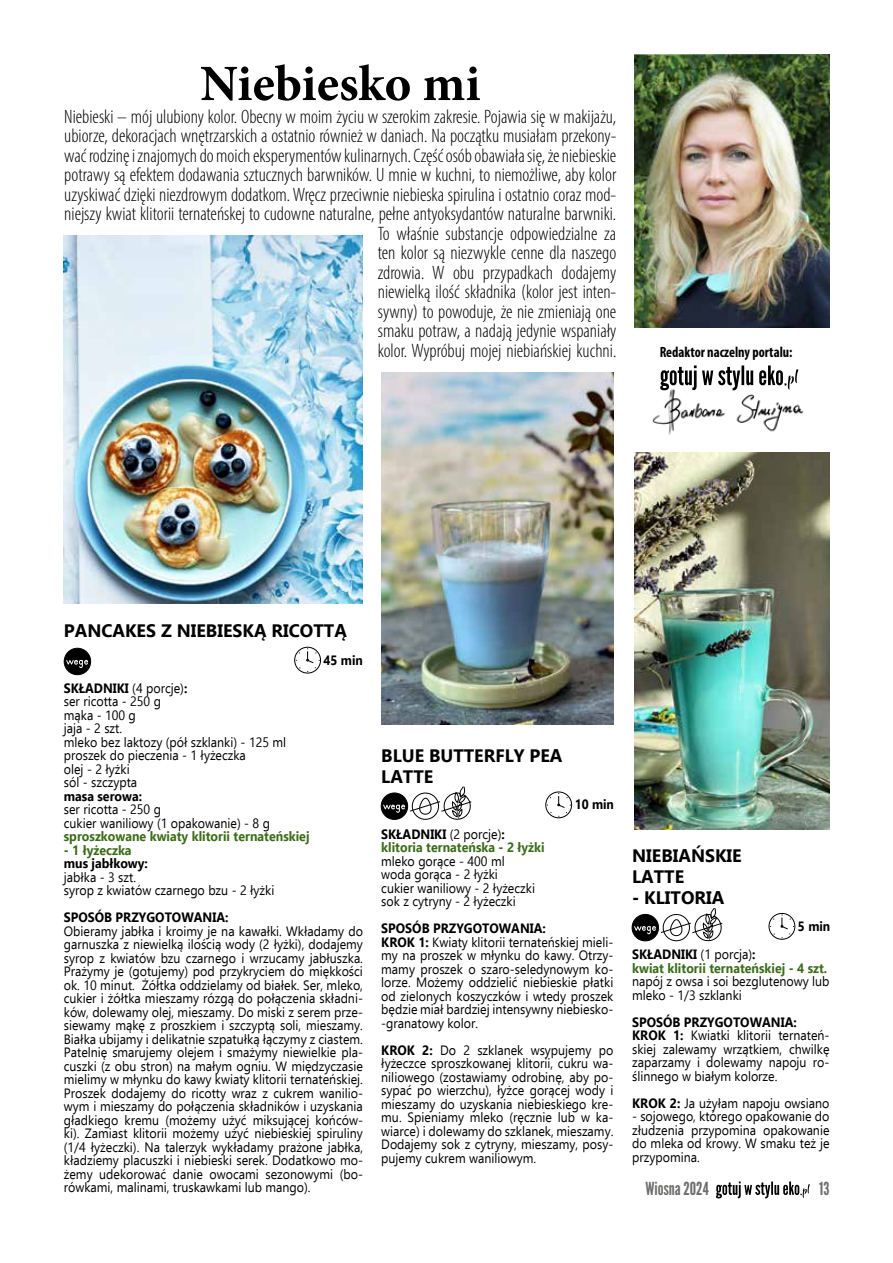
<style>
.page{position:relative;width:893px;height:1263px;background:#fff}
.page>*{position:absolute;margin:0;border:0;box-sizing:border-box;transform-origin:0 0}
.t1{font:700 51px "Minion Pro";color:#000}
.t2{font:300 condensed 19.5px/19.5px "Myriad Pro";color:#000;text-align:right}
.t3{font:700 18px/21px "Ebrima";color:#000}
.t4{font:18px "League Gothic";color:#6d6d6c}
.t5{font:700 condensed 14.85px "Myriad Pro";color:#000;scale:.95 1}
.t6{font:13.5px/13.5px "Ebrima";color:#000;scale:.92 1}
.t7{font:700 13.5px/13.5px "Ebrima";color:#3c6c1a;scale:.92 1}
.t8{font:700 13.5px "Ebrima";color:#000;scale:.92 1}
.t9{font:700 13.5px "Ebrima";color:#000;scale:.9 1}
.s1{font-weight:700}
.s2{color:#000}
.s3{font-weight:400;color:#000}
</style>
<div class="page">
<svg style="left:716px;top:1182px;width:94px;height:16px"></svg>
<img style="left:652px;top:390px;width:152px;height:45px">
<svg style="left:660px;top:365px;width:138px;height:25px"></svg>
<img style="left:634px;top:54px;width:195px;height:273px">
<img style="left:634px;top:453px;width:195px;height:377px">
<img style="left:381px;top:372px;width:232px;height:352px">
<img style="left:64px;top:236px;width:299px;height:368px">
<div style="left:381px;top:793px;width:27px;height:26px;background:#292929;border-radius:50%"></div>
<div style="left:381px;top:793px;width:27px;height:27px;border:1px solid #000;border-radius:50%"></div>
<div style="left:545px;top:792px;width:27px;height:26px;border:1px solid #000;border-radius:50%"></div>
<svg style="left:558px;top:793px;width:13px;height:24px"></svg>
<svg style="left:383px;top:786px;width:89px;height:34px"></svg>
<div style="left:632px;top:914px;width:27px;height:27px;border:1px solid #000;border-radius:50%"></div>
<div style="left:769px;top:913px;width:26px;height:27px;border:1px solid #000;border-radius:50%"></div>
<svg style="left:781px;top:914px;width:13px;height:24px"></svg>
<svg style="left:634px;top:907px;width:88px;height:34px"></svg>
<div style="left:64px;top:648px;width:27px;height:27px;background:#000;border-radius:50%"></div>
<div style="left:64px;top:648px;width:27px;height:27px;border:1px solid #000;border-radius:50%"></div>
<svg style="left:66px;top:660px;width:22px;height:8px"></svg>
<div style="left:294px;top:647px;width:27px;height:26px;border:1px solid #000;border-radius:50%"></div>
<svg style="left:307px;top:648px;width:13px;height:24px"></svg>
<h1 class="t1" style="left:200px;top:48px;width:282px">Niebiesko mi</h1>
<p class="t2" style="left:64px;top:106px;width:554px">Niebieski – mój ulubiony kolor. Obecny w moim życiu w szerokim zakresie. Pojawia się w makijażu, ubiorze, dekoracjach wnętrzarskich a ostatnio również w daniach. Na początku musiałam przekony&shy;wać rodzinę i znajomych do moich eksperymentów kulinarnych. Część osób obawiała się, że niebieskie potrawy są efektem dodawania sztucznych barwników. U mnie w kuchni, to niemożliwe, aby kolor uzyskiwać dzięki niezdrowym dodatkom. Wręcz przeciwnie niebieska spirulina i ostatnio coraz mod&shy;niejszy kwiat klitorii ternateńskej to cudowne naturalne, pełne antyoksydantów naturalne barwniki.<br>To właśnie substancje odpowiedzialne za<br>ten kolor są niezwykle cenne dla naszego<br>zdrowia. W obu przypadkach dodajemy<br>niewielką ilość składnika (kolor jest inten-<br>sywny) to powoduje, że nie zmieniają one<br>smaku potraw, a nadają jedynie wspaniały<br>kolor. Wypróbuj mojej niebiańskiej kuchni.</p>
<p class="t5" style="left:660px;top:343px;width:141px">Redaktor naczelny portalu:</p>
<h3 class="t3" style="left:64px;top:619px;width:284px">PANCAKES Z NIEBIESKĄ RICOTTĄ</h3>
<p class="t9" style="left:324px;top:649px;width:45px">45 min</p>
<p class="t6" style="left:64px;top:681px;width:243px"><span class="s1">SKŁADNIKI</span> (4 porcje)<span class="s1">:<br></span>ser ricotta - 250 g<br>mąka - 100 g<br>jaja - 2 szt.<br>mleko bez laktozy (pół szklanki) - 125 ml proszek do pieczenia - 1 łyżeczka<br>olej - 2 łyżki<br>sól - szczypta</p>
<p class="t8" style="left:64px;top:785px;width:87px">masa serowa:</p>
<p class="t6" style="left:64px;top:802px;width:226px">ser ricotta - 250 g<br>cukier waniliowy (1 opakowanie) - 8 g</p>
<p class="t7" style="left:64px;top:829px;width:269px">sproszkowane kwiaty klitorii ternateńskiej</p>
<p class="t7" style="left:64px;top:842px;width:75px">- 1 łyżeczka</p>
<p class="t8" style="left:64px;top:853px;width:93px">mus jabłkowy:</p>
<p class="t6" style="left:64px;top:870px;width:230px">jabłka - 3 szt.<br>syrop z kwiatów czarnego bzu - 2 łyżki</p>
<p class="t8" style="left:64px;top:907px;width:180px">SPOSÓB PRZYGOTOWANIA:</p>
<p class="t6" style="left:64px;top:924px;width:327px;text-align:justify">Obieramy jabłka i kroimy je na kawałki. Wkładamy do garnuszka z niewielką ilością wody (2 łyżki), dodajemy syrop z kwiatów bzu czarnego i wrzucamy jabłuszka.<br>Prażymy je (gotujemy) pod przykryciem do miękkości ok. 10 minut. Żółtka oddzielamy od białek. Ser, mleko, cukier i żółtka mieszamy rózgą do połączenia składni&shy;ków, dolewamy olej, mieszamy. Do miski z serem prze&shy;siewamy mąkę z proszkiem i szczyptą soli, mieszamy.<br>Białka ubijamy i delikatnie szpatułką łączymy z ciastem.<br>Patelnię smarujemy olejem i smażymy niewielkie pla&shy;cuszki (z obu stron) na małym ogniu. W międzyczasie mielimy w młynku do kawy kwiaty klitorii ternateńskiej.<br>Proszek dodajemy do ricotty wraz z cukrem wanilio&shy;wym i mieszamy do połączenia składników i uzyskania gładkiego kremu (możemy użyć miksującej końców&shy;ki). Zamiast klitorii możemy użyć niebieskiej spiruliny (1/4 łyżeczki). Na talerzyk wykładamy prażone jabłka, kładziemy placuszki i niebieski serek. Dodatkowo mo&shy;żemy udekorować danie owocami sezonowymi (bo&shy;rówkami, malinami, truskawkami lub mango).</p>
<h3 class="t3" style="left:381px;top:744px;width:183px">BLUE BUTTERFLY PEA<br>LATTE</h3>
<p class="t9" style="left:575px;top:794px;width:45px">10 min</p>
<p class="t7" style="left:381px;top:826px;width:179px"><span class="s2">SKŁADNIKI</span> <span class="s3">(2 porcje)</span><span class="s2">: </span>klitoria ternateńska - 2 łyżki</p>
<p class="t6" style="left:381px;top:854px;width:169px">mleko gorące - 400 ml woda gorąca - 2 łyżki<br>cukier waniliowy - 2 łyżeczki sok z cytryny - 2 łyżeczki</p>
<p class="t6" style="left:381px;top:921px;width:254px"><span class="s1">SPOSÓB PRZYGOTOWANIA:<br>KROK 1:</span> Kwiaty klitorii ternateńskiej mieli&shy;my na proszek w młynku do kawy. Otrzy&shy;mamy proszek o szaro-seledynowym ko&shy;lorze. Możemy oddzielić niebieskie płatki od zielonych koszyczków i wtedy proszek będzie miał bardziej intensywny niebiesko--granatowy kolor.</p>
<p class="t6" style="left:381px;top:1043px;width:254px;text-align:justify"><span class="s1">KROK 2:</span> Do 2 szklanek wsypujemy po łyżeczce sproszkowanej klitorii, cukru wa&shy;niliowego (zostawiamy odrobinę, aby po&shy;sypać po wierzchu), łyżce gorącej wody i mieszamy do uzyskania niebieskiego kre&shy;mu. Spieniamy mleko (ręcznie lub w ka&shy;wiarce) i dolewamy do szklanek, mieszamy.<br>Dodajemy sok z cytryny, mieszamy, posy&shy;pujemy cukrem waniliowym.</p>
<h3 class="t3" style="left:632px;top:844px;width:111px">NIEBIAŃSKIE<br>LATTE</h3>
<h3 class="t3" style="left:632px;top:886px;width:94px">- KLITORIA</h3>
<p class="t9" style="left:798px;top:915px;width:37px">5 min</p>
<p class="t7" style="left:632px;top:947px;width:214px"><span class="s2">SKŁADNIKI</span> <span class="s3">(1 porcja)</span><span class="s2">:<br></span>kwiat klitorii ternateńskiej - 4 szt.</p>
<p class="t6" style="left:632px;top:974px;width:216px">napój z owsa i soi bezglutenowy lub mleko - 1/3 szklanki</p>
<p class="t6" style="left:632px;top:1015px;width:216px"><span class="s1">SPOSÓB PRZYGOTOWANIA:<br>KROK 1:</span> Kwiatki klitorii ternateń&shy;skiej zalewamy wrzątkiem, chwilkę zaparzamy i dolewamy napoju ro&shy;ślinnego w białym kolorze.</p>
<p class="t6" style="left:632px;top:1096px;width:216px"><span class="s1">KROK 2:</span> Ja użyłam napoju owsiano</p>
<p class="t6" style="left:632px;top:1109px;width:216px;text-align:justify">- sojowego, którego opakowanie do złudzenia przypomina opakowanie do mleka od krowy. W smaku też je przypomina.</p>
<h3 class="t4" style="left:645px;top:1178px;width:65px">Wiosna 2024</h3>
<h3 class="t4" style="left:819px;top:1178px;width:12px">13</h3>
</div>
